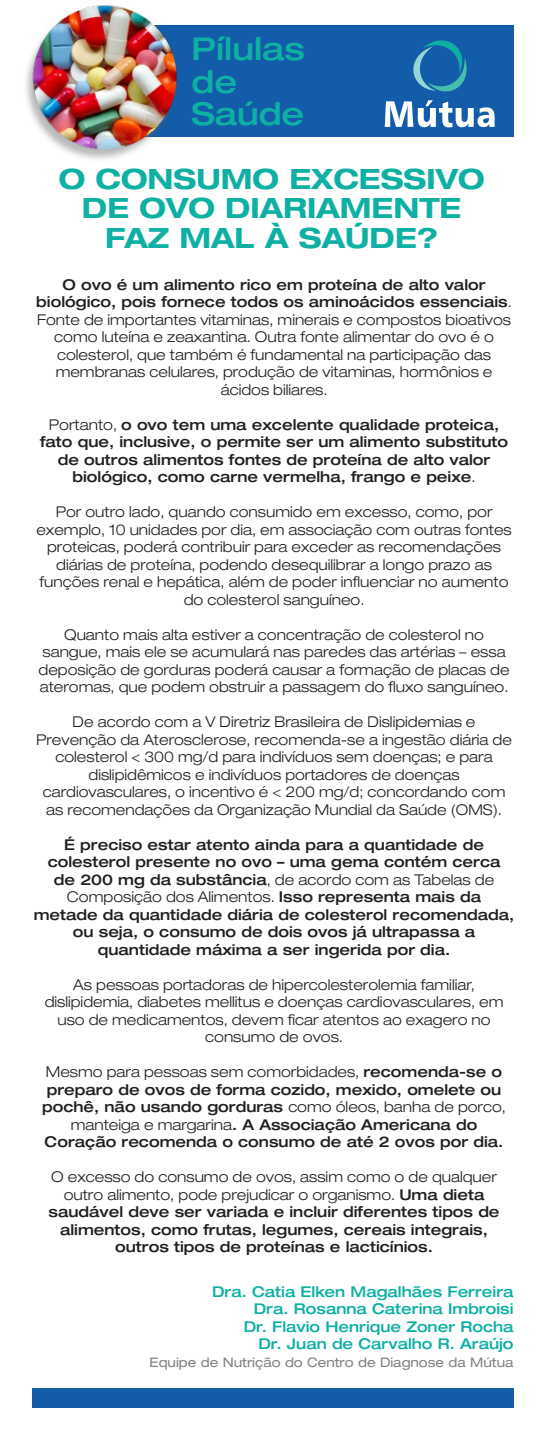
<style>
.page{position:relative;width:546px;height:1429px;background:#fff}
.page>*{position:absolute;margin:0;border:0;box-sizing:border-box;transform-origin:0 0}
.t1{font:500 expanded 31.5px/32.4px "Helvetica Neue LT Std";color:#0fb0a4}
.t2{font:700 expanded 28px/29.8px "Helvetica Neue LT Std";color:#0fb0a4;text-align:center}
.t3{font:300 expanded 14.88px/17.5px "Helvetica Neue LT Std";color:#231f20;text-align:center}
.t4{font:500 expanded 14.88px/17.5px "Helvetica Neue LT Std";color:#231f20;text-align:center}
.t5{font:500 expanded 14.88px/17.5px "Helvetica Neue LT Std";color:#0fb0a4;text-align:right}
.t6{font:expanded 13.12px "Helvetica Neue LT Std";color:#808285}
.s1{font-weight:500}
.s2{font-weight:300}
</style>
<div class="page">
<div style="left:93px;top:25px;width:420px;height:111px;background:#135ca9"></div>
<img style="left:26px;top:59px;width:175px;height:101px">
<div style="left:32px;top:1387px;width:481px;height:20px;background:#135ca9"></div>
<svg style="left:384px;top:40px;width:110px;height:87px"></svg>
<img style="left:31px;top:5px;width:150px;height:151px">
<h1 class="t1" style="left:191px;top:32px;width:115px">Pílulas de<br>Saúde</h1>
<h2 class="t2" style="left:59px;top:163px;width:427px">O CONSUMO EXCESSIVO<br>DE OVO DIARIAMENTE<br>FAZ MAL À SAÚDE?</h2>
<p class="t3" style="left:36px;top:275px;width:476px"><span class="s1">O ovo é um alimento rico em proteína de alto valor biológico, pois fornece todos os aminoácidos essenciais</span>.<br>Fonte de importantes vitaminas, minerais e compostos bioativos como luteína e zeaxantina. Outra fonte alimentar do ovo é o colesterol, que também é fundamental na participação das membranas celulares, produção de vitaminas, hormônios e ácidos biliares.</p>
<p class="t4" style="left:40px;top:415px;width:469px"><span class="s2">Portanto,</span> o ovo tem uma excelente qualidade proteica, fato que, inclusive, o permite ser um alimento substituto de outros alimentos fontes de proteína de alto valor biológico, como carne vermelha, frango e peixe<span class="s2">.</span></p>
<p class="t3" style="left:36px;top:503px;width:476px">Por outro lado, quando consumido em excesso, como, por exemplo, 10 unidades por dia, em associação com outras fontes proteicas, poderá contribuir para exceder as recomendações diárias de proteína, podendo desequilibrar a longo prazo as funções renal e hepática, além de poder influenciar no aumento do colesterol sanguíneo.</p>
<p class="t3" style="left:39px;top:625px;width:472px">Quanto mais alta estiver a concentração de colesterol no sangue, mais ele se acumulará nas paredes das artérias – essa deposição de gorduras poderá causar a formação de placas de ateromas, que podem obstruir a passagem do fluxo sanguíneo.</p>
<p class="t3" style="left:36px;top:713px;width:476px">De acordo com a V Diretriz Brasileira de Dislipidemias e Prevenção da Aterosclerose, recomenda-se a ingestão diária de colesterol &lt; 300 mg/d para indivíduos sem doenças; e para dislipidêmicos e indivíduos portadores de doenças cardiovasculares, o incentivo é &lt; 200 mg/d; concordando com as recomendações da Organização Mundial da Saúde (OMS).</p>
<p class="t4" style="left:34px;top:835px;width:481px">É preciso estar atento ainda para a quantidade de colesterol presente no ovo – uma gema contém cerca<br>de 200 mg da substância<span class="s2">, de acordo com as Tabelas de Composição dos Alimentos.</span> Isso representa mais da metade da quantidade diária de colesterol recomendada, ou seja, o consumo de dois ovos já ultrapassa a quantidade máxima a ser ingerida por dia.</p>
<p class="t3" style="left:45px;top:975px;width:459px">As pessoas portadoras de hipercolesterolemia familiar, dislipidemia, diabetes mellitus e doenças cardiovasculares, em uso de medicamentos, devem ficar atentos ao exagero no consumo de ovos.</p>
<p class="t4" style="left:42px;top:1063px;width:465px"><span class="s2">Mesmo para pessoas sem comorbidades,</span> recomenda-se o preparo de ovos de forma cozido, mexido, omelete ou pochê, não usando gorduras <span class="s2">como óleos, banha de porco, manteiga e margarina</span>. A Associação Americana do Coração recomenda o consumo de até 2 ovos por dia.</p>
<p class="t4" style="left:48px;top:1168px;width:452px"><span class="s2">O excesso do consumo de ovos, assim como o de qualquer outro alimento, pode prejudicar o organismo.</span> Uma dieta saudável deve ser variada e incluir diferentes tipos de alimentos, como frutas, legumes, cereais integrais, outros tipos de proteínas e lacticínios.</p>
<p class="t5" style="left:212px;top:1282px;width:302px">Dra. Catia Elken Magalhães Ferreira<br>Dra. Rosanna Caterina Imbroisi<br>Dr. Flavio Henrique Zoner Rocha<br>Dr. Juan de Carvalho R. Araújo</p>
<p class="t6" style="left:149px;top:1354px;width:365px">Equipe de Nutrição do Centro de Diagnose da Mútua</p>
</div>
